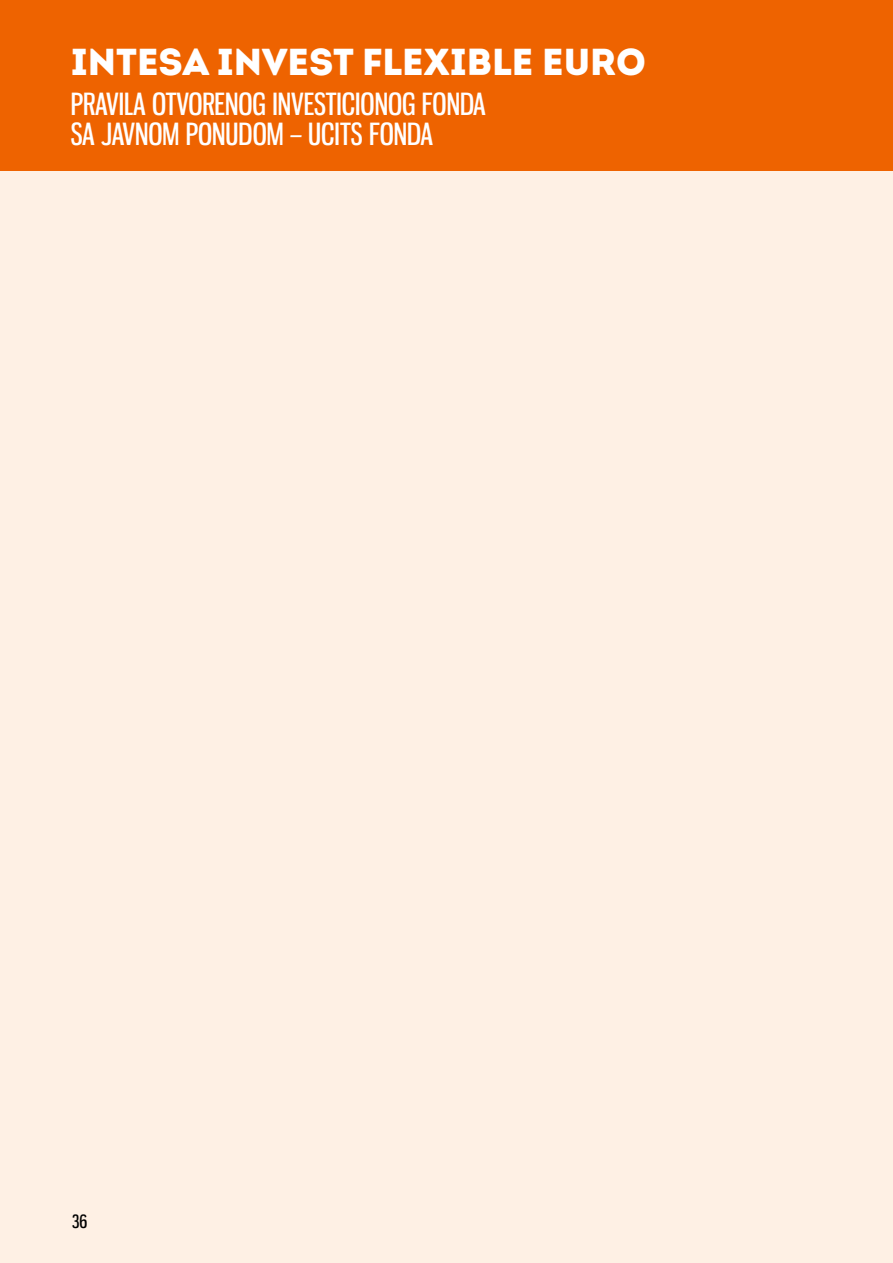
<style>
.page{position:relative;width:893px;height:1263px;background:#fef0e4}
.page>*{position:absolute;margin:0;border:0;box-sizing:border-box;transform-origin:0 0}
.t1{font:900 37.5px "Intro";color:#fff}
.t2{font:30px/30px "Gnuolane Rg";color:#fff}
.t3{font:18px "Gnuolane";color:#000}
</style>
<div class="page">
<div style="left:0;top:0;width:893px;height:171px;background:#ee6300"></div>
<p class="t1" style="left:71px;top:37px;width:577px">INTESA INVEST FLEXIBLE EURO</p>
<p class="t2" style="left:71px;top:89px;width:417px">PRAVILA OTVORENOG INVESTICIONOG FONDA<br>SA JAVNOM PONUDOM – UCITS FONDA</p>
<p class="t3" style="left:72px;top:1208px;width:17px">36</p>
</div>
